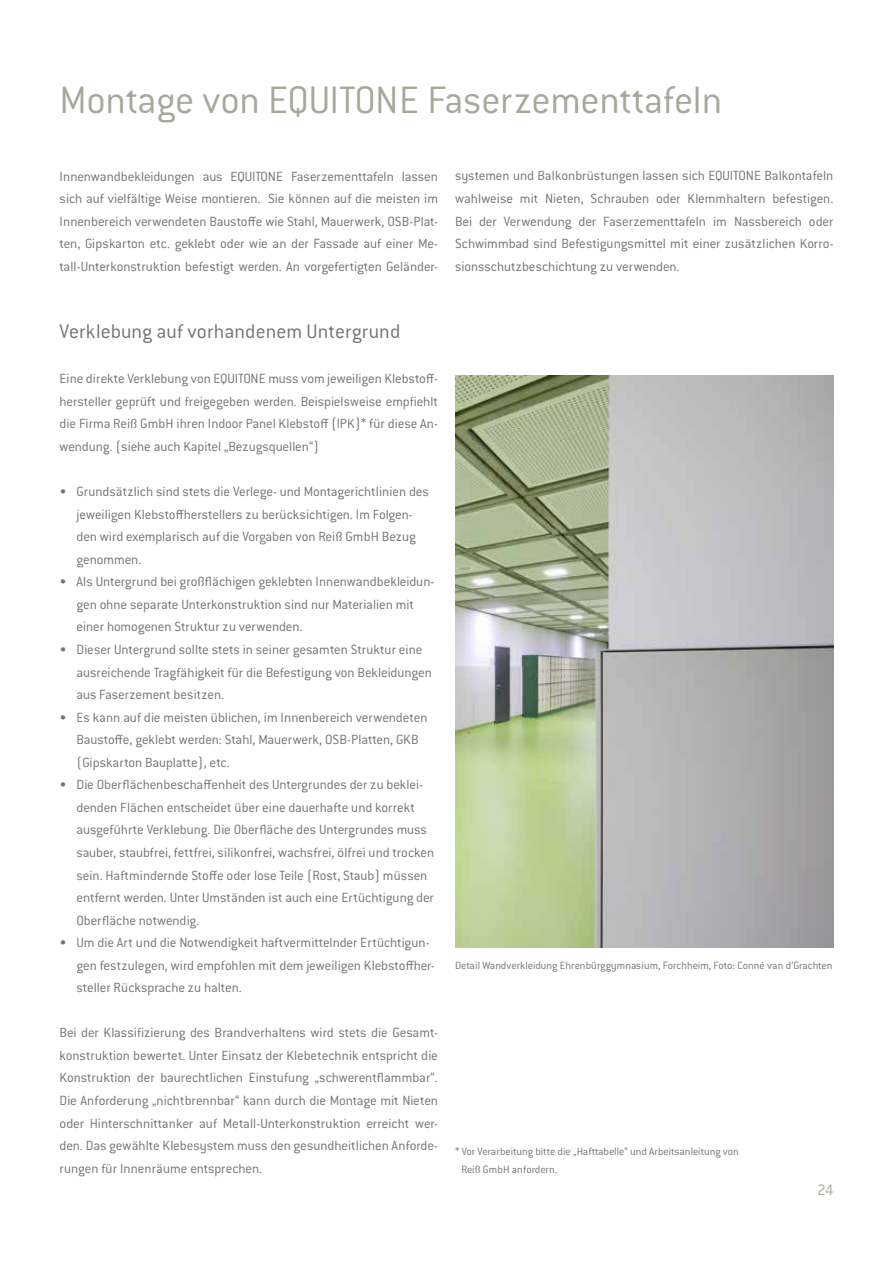
<style>
.page{position:relative;width:893px;height:1263px;background:#fff}
.page>*{position:absolute;margin:0;border:0;box-sizing:border-box;transform-origin:0 0}
.t1{font:300 42px "Conduit ITC Std";letter-spacing:-.01em;color:#a7a79a}
.t2{font:300 21.75px "Conduit ITC Std";letter-spacing:.005em;color:#717074}
.t3{font:300 16.5px "Conduit ITC Std";color:#a7a79a}
.t4{font:300 14.7px/22.5px "Conduit ITC Std";letter-spacing:-.005em;color:#717074}
.t5{font:300 11.7px/18px "Conduit ITC Std";letter-spacing:-.005em;color:#727174}
</style>
<div class="page">
<img style="left:455px;top:375px;width:378px;height:572px">
<h1 class="t1" style="left:60px;top:74px;width:664px">Montage von EQUITONE Faserzementtafeln</h1>
<p class="t4" style="left:60px;top:164px;width:380px;text-align:justify">Innenwandbekleidungen aus EQUITONE Faserzementtafeln lassen sich auf vielfältige Weise montieren. Sie können auf die meisten im Innenbereich verwendeten Baustoffe wie Stahl, Mauerwerk, OSB-Plat&shy;ten, Gipskarton etc. geklebt oder wie an der Fassade auf einer Me&shy;tall-Unterkonstruktion befestigt werden. An vorgefertigten Geländer-</p>
<p class="t4" style="left:455px;top:164px;width:380px;text-align:justify">systemen und Balkonbrüstungen lassen sich EQUITONE Balkontafeln wahlweise mit Nieten, Schrauben oder Klemmhaltern befestigen.<br>Bei der Verwendung der Faserzementtafeln im Nassbereich oder Schwimmbad sind Befestigungsmittel mit einer zusätzlichen Korro&shy;sionsschutzbeschichtung zu verwenden.</p>
<h2 class="t2" style="left:60px;top:318px;width:342px">Verklebung auf vorhandenem Untergrund</h2>
<p class="t4" style="left:60px;top:367px;width:380px;text-align:justify">Eine direkte Verklebung von EQUITONE muss vom jeweiligen Klebstoff&shy;hersteller geprüft und freigegeben werden. Beispielsweise empfiehlt die Firma Reiß GmbH ihren Indoor Panel Klebstoff (IPK)* für diese An&shy;wendung. (siehe auch Kapitel „Bezugsquellen“)</p>
<p class="t4" style="left:77px;top:480px;width:354px;text-indent:-17px">• Grundsätzlich sind stets die Verlege- und Montagerichtlinien des jeweiligen Klebstoffherstellers zu berücksichtigen. Im Folgen&shy;den wird exemplarisch auf die Vorgaben von Reiß GmbH Bezug genommen.</p>
<p class="t4" style="left:77px;top:570px;width:359px;text-indent:-17px">• Als Untergrund bei großflächigen geklebten Innenwandbekleidun&shy;gen ohne separate Unterkonstruktion sind nur Materialien mit einer homogenen Struktur zu verwenden.</p>
<p class="t4" style="left:77px;top:638px;width:357px;text-indent:-17px">• Dieser Untergrund sollte stets in seiner gesamten Struktur eine ausreichende Tragfähigkeit für die Befestigung von Bekleidungen aus Faserzement besitzen.</p>
<p class="t4" style="left:77px;top:705px;width:352px;text-indent:-17px">• Es kann auf die meisten üblichen, im Innenbereich verwendeten<br>Baustoffe, geklebt werden: Stahl, Mauerwerk, OSB-Platten, GKB (Gipskarton Bauplatte), etc.</p>
<p class="t4" style="left:77px;top:773px;width:359px;text-indent:-17px">• Die Oberflächenbeschaffenheit des Untergrundes der zu beklei&shy;denden Flächen entscheidet über eine dauerhafte und korrekt ausgeführte Verklebung. Die Oberfläche des Untergrundes muss sauber, staubfrei, fettfrei, silikonfrei, wachsfrei, ölfrei und trocken sein. Haftmindernde Stoffe oder lose Teile (Rost, Staub) müssen entfernt werden. Unter Umständen ist auch eine Ertüchtigung der Oberfläche notwendig.</p>
<p class="t4" style="left:77px;top:931px;width:360px;text-indent:-17px">• Um die Art und die Notwendigkeit haftvermittelnder Ertüchtigun&shy;gen festzulegen, wird empfohlen mit dem jeweiligen Klebstoffher&shy;steller Rücksprache zu halten.</p>
<p class="t4" style="left:60px;top:1021px;width:380px;text-align:justify">Bei der Klassifizierung des Brandverhaltens wird stets die Gesamt&shy;konstruktion bewertet. Unter Einsatz der Klebetechnik entspricht die Konstruktion der baurechtlichen Einstufung „schwerentflammbar“.<br>Die Anforderung „nichtbrennbar“ kann durch die Montage mit Nieten oder Hinterschnittanker auf Metall-Unterkonstruktion erreicht wer&shy;den. Das gewählte Klebesystem muss den gesundheitlichen Anforde&shy;rungen für Innenräume entsprechen.</p>
<p class="t5" style="left:455px;top:956px;width:379px">Detail Wandverkleidung Ehrenbürggymnasium, Forchheim, Foto: Conné van d’Grachten</p>
<p class="t5" style="left:461px;top:1141px;width:279px;text-indent:-6px">* Vor Verarbeitung bitte die „Hafttabelle“ und Arbeitsanleitung von<br>Reiß GmbH anfordern.</p>
<p class="t3" style="left:818px;top:1180px;width:17px">24</p>
</div>
